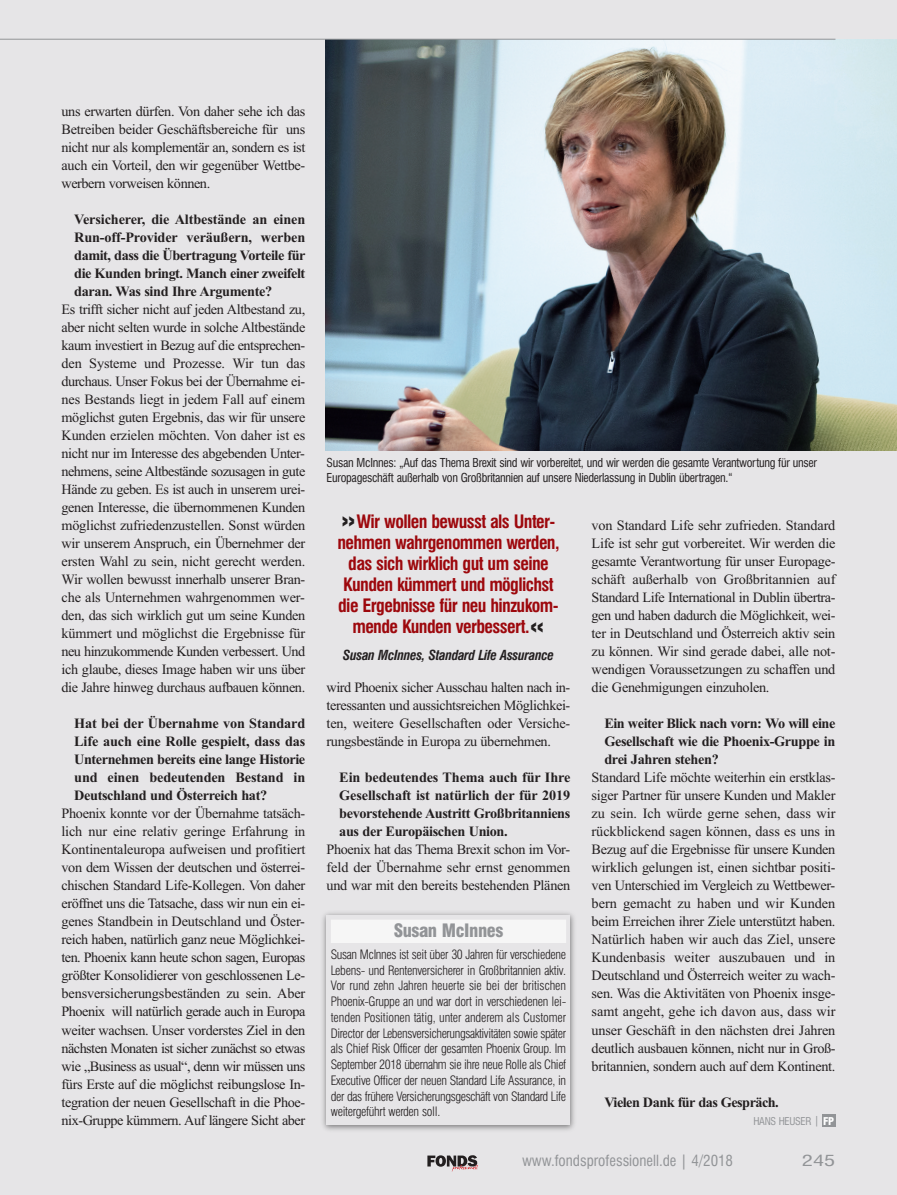
<style>
.page{position:relative;width:897px;height:1195px;background:#fff}
.page>*{position:absolute;margin:0;border:0;box-sizing:border-box;transform-origin:0 0}
.t1{font:700 condensed 18px/21px "Swiss 721 BT";letter-spacing:-.035em;color:#9d080d;text-align:center}
.t2{font:900 condensed 18px "Swiss 721 BT";letter-spacing:-.025em;color:#929497}
.t3{font:condensed 15px "Swiss 721 BT";color:#929497}
.t4{font:condensed 15px "Swiss 721 BT";color:#929497;scale:1.5 1}
.t5{font:14.25px/18px "Times New Roman";letter-spacing:-.025em;color:#231f20;text-align:justify}
.t6{font:700 14.25px/18px "Times New Roman";letter-spacing:-.025em;color:#231f20;text-align:justify}
.t7{font:italic 700 condensed 13.5px "Swiss 721 BT";letter-spacing:-.025em;color:#231f20}
.t8{font:300 condensed 12.75px/15.8px "Swiss 721 BT";letter-spacing:-.03em;color:#231f20;text-align:justify}
.t9{font:condensed 12px/15.8px "Swiss 721 BT";letter-spacing:-.025em;color:#231f20}
.t10{font:condensed 10.5px "Swiss 721 BT";letter-spacing:-.025em;color:#929497}
.s1{font-weight:900;font-size:27px;color:#231f20}
.s2{font-weight:900;color:#fff}
</style>
<div class="page">
<div style="left:2px;top:0;width:895px;height:1195px;background:#e6e5e7"></div>
<hr style="left:0;top:0;width:2px;height:1195px;background:#e6e5e7">
<div style="left:822px;top:1114px;width:13px;height:12px;background:#929497"></div>
<img style="left:325px;top:39px;width:572px;height:411px">
<img style="left:322px;top:912px;width:253px;height:218px">
<div style="left:327px;top:915px;width:243px;height:210px;background:#e6e5e7"></div>
<div style="left:331px;top:919px;width:235px;height:24px;background:#f6f6f6"></div>
<hr style="left:0;top:39px;width:835px;height:1px;background:#929497">
<svg style="left:427px;top:1155px;width:51px;height:16px"></svg>
<p class="t5" style="left:62px;top:102px;width:245px">uns erwarten dürfen. Von daher sehe ich das Betreiben beider Geschäftsbereiche für uns nicht nur als komplementär an, sondern es ist auch ein Vorteil, den wir gegenüber Wettbe&shy;werbern vorweisen können.</p>
<p class="t6" style="left:74px;top:210px;width:233px">Versicherer, die Altbestände an einen Run-off-Provider veräußern, werben damit, dass die Übertragung Vorteile für die Kunden bringt. Manch einer zweifelt daran. Was sind Ihre Argumente?</p>
<p class="t5" style="left:62px;top:300px;width:245px">Es trifft sicher nicht auf jeden Altbestand zu, aber nicht selten wurde in solche Altbestände kaum investiert in Bezug auf die entsprechen&shy;den Systeme und Prozesse. Wir tun das durchaus. Unser Fokus bei der Übernahme ei&shy;nes Bestands liegt in jedem Fall auf einem möglichst guten Ergebnis, das wir für unsere Kunden erzielen möchten. Von daher ist es nicht nur im Interesse des abgebenden Unter&shy;nehmens, seine Altbestände sozusagen in gute Hände zu geben. Es ist auch in unserem urei&shy;genen Interesse, die übernommenen Kunden möglichst zufriedenzustellen. Sonst würden wir unserem Anspruch, ein Übernehmer der ersten Wahl zu sein, nicht gerecht werden.<br>Wir wollen bewusst innerhalb unserer Bran&shy;che als Unternehmen wahrgenommen wer&shy;den, das sich wirklich gut um seine Kunden kümmert und möglichst die Ergebnisse für neu hinzukommende Kunden verbessert. Und ich glaube, dieses Image haben wir uns über die Jahre hinweg durchaus aufbauen können.</p>
<p class="t6" style="left:74px;top:714px;width:233px">Hat bei der Übernahme von Standard Life auch eine Rolle gespielt, dass das Unternehmen bereits eine lange Historie und einen bedeutenden Bestand in Deutschland und Österreich hat?</p>
<p class="t5" style="left:61px;top:804px;width:245px">Phoenix konnte vor der Übernahme tatsäch&shy;lich nur eine relativ geringe Erfahrung in Kontinentaleuropa aufweisen und profitiert von dem Wissen der deutschen und österrei&shy;chischen Standard Life-Kollegen. Von daher eröffnet uns die Tatsache, dass wir nun ein ei&shy;genes Standbein in Deutschland und Öster&shy;reich haben, natürlich ganz neue Möglichkei&shy;ten. Phoenix kann heute schon sagen, Europas größter Konsolidierer von geschlossenen Le&shy;bensversicherungsbeständen zu sein. Aber Phoenix will natürlich gerade auch in Europa weiter wachsen. Unser vorderstes Ziel in den nächsten Monaten ist sicher zunächst so etwas wie „Business as usual“, denn wir müssen uns fürs Erste auf die möglichst reibungslose In&shy;tegration der neuen Gesellschaft in die Phoe&shy;nix-Gruppe kümmern. Auf längere Sicht aber</p>
<p class="t9" style="left:327px;top:454px;width:492px">Susan McInnes: „Auf das Thema Brexit sind wir vorbereitet, und wir werden die gesamte Verantwortung für unser<br>Europageschäft außerhalb von Großbritannien auf unsere Niederlassung in Dublin übertragen.“</p>
<p class="t1" style="left:337px;top:511px;width:224px"><span class="s1">»</span>Wir wollen bewusst als Unter&shy;nehmen wahrgenommen werden, das sich wirklich gut um seine<br>Kunden kümmert und möglichst die Ergebnisse für neu hinzukom&shy;mende Kunden verbessert.<span class="s1">«</span></p>
<p class="t7" style="left:343px;top:647px;width:213px">Susan McInnes, Standard Life Assurance</p>
<p class="t5" style="left:592px;top:516px;width:245px">von Standard Life sehr zufrieden. Standard Life ist sehr gut vorbereitet. Wir werden die gesamte Verantwortung für unser Europage&shy;schäft außerhalb von Großbritannien auf Standard Life International in Dublin übertra&shy;gen und haben dadurch die Möglichkeit, wei&shy;ter in Deutschland und Österreich aktiv sein zu können. Wir sind gerade dabei, alle not&shy;wendigen Voraussetzungen zu schaffen und die Genehmigungen einzuholen.</p>
<p class="t6" style="left:604px;top:714px;width:233px">Ein weiter Blick nach vorn: Wo will eine Gesellschaft wie die Phoenix-Gruppe in drei Jahren stehen?</p>
<p class="t5" style="left:592px;top:768px;width:245px">Standard Life möchte weiterhin ein erstklas&shy;siger Partner für unsere Kunden und Makler zu sein. Ich würde gerne sehen, dass wir rückblickend sagen können, dass es uns in Bezug auf die Ergebnisse für unsere Kunden wirklich gelungen ist, einen sichtbar positi&shy;ven Unterschied im Vergleich zu Wettbewer&shy;bern gemacht zu haben und wir Kunden beim Erreichen ihrer Ziele unterstützt haben.<br>Natürlich haben wir auch das Ziel, unsere Kundenbasis weiter auszubauen und in Deutschland und Österreich weiter zu wach&shy;sen. Was die Aktivitäten von Phoenix insge&shy;samt angeht, gehe ich davon aus, dass wir unser Geschäft in den nächsten drei Jahren deutlich ausbauen können, nicht nur in Groß&shy;britannien, sondern auch auf dem Kontinent.</p>
<p class="t6" style="left:604px;top:1092px;width:176px">Vielen Dank für das Gespräch.</p>
<p class="t10" style="left:753px;top:1114px;width:82px">HANS HEUSER | <span class="s2">FP</span></p>
<p class="t5" style="left:327px;top:678px;width:245px">wird Phoenix sicher Ausschau halten nach in&shy;teressanten und aussichtsreichen Möglichkei&shy;ten, weitere Gesellschaften oder Versiche&shy;rungsbestände in Europa zu übernehmen.</p>
<p class="t6" style="left:339px;top:768px;width:233px">Ein bedeutendes Thema auch für Ihre Gesellschaft ist natürlich der für 2019 bevorstehende Austritt Großbritanniens aus der Europäischen Union.</p>
<p class="t5" style="left:327px;top:840px;width:245px">Phoenix hat das Thema Brexit schon im Vor&shy;feld der Übernahme sehr ernst genommen und war mit den bereits bestehenden Plänen</p>
<p class="t2" style="left:394px;top:920px;width:111px">Susan McInnes</p>
<p class="t8" style="left:331px;top:946px;width:237px">Susan McInnes ist seit über 30 Jahren für verschiedene Lebens- und Rentenversicherer in Großbritannien aktiv.<br>Vor rund zehn Jahren heuerte sie bei der britischen Phoenix-Gruppe an und war dort in verschiedenen lei&shy;tenden Positionen tätig, unter anderem als Customer Director der Lebensversicherungsaktivitäten sowie später als Chief Risk Officer der gesamten Phoenix Group. Im September 2018 übernahm sie ihre neue Rolle als Chief Executive Officer der neuen Standard Life Assurance, in der das frühere Versicherungsgeschäft von Standard Life weitergeführt werden soll.</p>
<p class="t3" style="left:522px;top:1152px;width:213px">www.fondsprofessionell.de | 4/2018</p>
<p class="t4" style="left:802px;top:1151px;width:24px">245</p>
</div>
